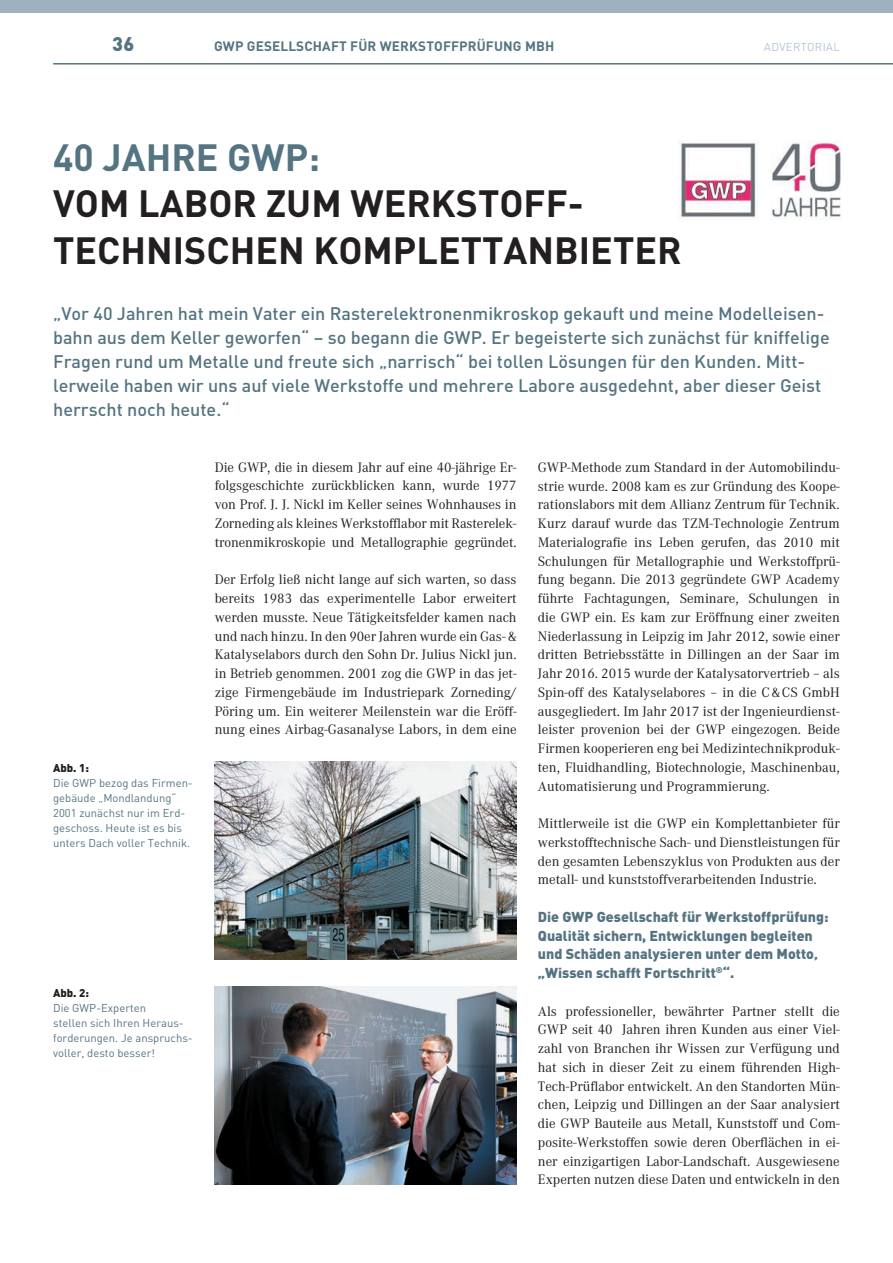
<style>
.page{position:relative;width:893px;height:1263px;background:#fff}
.page>*{position:absolute;margin:0;border:0;box-sizing:border-box;transform-origin:0 0}
.t1{font:700 37.5px/46.5px "DIN";color:#231f20}
.t2{font:700 37.5px "DIN";color:#557482}
.t3{font:900 19.5px "DIN";color:#557482}
.t4{font:500 18px/24px "DIN";color:#557482}
.t5{font:14.25px/18.8px "Corporate A";color:#231f20;text-align:justify}
.t6{font:900 14.25px/18.8px "DIN";color:#557482}
.t7{font:700 13.5px "DIN";letter-spacing:.01em;color:#557482}
.t8{font:11.25px/15px "DIN";color:#557482}
.t9{font:900 11.25px "DIN";color:#231f20}
.t10{font:300 11.25px "DIN";letter-spacing:.035em;color:#9db2be}
</style>
<div class="page">
<hr style="left:53px;top:63px;width:840px;height:2px;background:#557482">
<div style="left:0;top:0;width:893px;height:13px;background:#9db2be"></div>
<img style="left:215px;top:987px;width:302px;height:197px">
<img style="left:215px;top:762px;width:302px;height:197px">
<img style="left:679px;top:140px;width:162px;height:80px">
<h2 class="t3" style="left:112px;top:31px;width:24px">36</h2>
<p class="t7" style="left:214px;top:37px;width:342px">GWP GESELLSCHAFT FÜR WERKSTOFFPRÜFUNG MBH</p>
<p class="t10" style="left:764px;top:40px;width:77px">ADVERTORIAL</p>
<h1 class="t2" style="left:53px;top:133px;width:268px">40 JAHRE GWP:</h1>
<h1 class="t1" style="left:53px;top:179px;width:630px">VOM LABOR ZUM WERKSTOFF-<br>TECHNISCHEN KOMPLETTANBIETER</h1>
<p class="t4" style="left:53px;top:301px;width:778px">„Vor 40 Jahren hat mein Vater ein Rasterelektronenmikroskop gekauft und meine Modelleisen&shy;bahn aus dem Keller geworfen“ – so begann die GWP. Er begeisterte sich zunächst für kniffelige Fragen rund um Metalle und freute sich „narrisch“ bei tollen Lösungen für den Kunden. Mitt&shy;lerweile haben wir uns auf viele Werkstoffe und mehrere Labore ausgedehnt, aber dieser Geist herrscht noch heute.“</p>
<p class="t9" style="left:53px;top:760px;width:37px">Abb. 1:</p>
<p class="t8" style="left:53px;top:775px;width:141px">Die GWP bezog das Firmen&shy;gebäude „Mondlandung“<br>2001 zunächst nur im Erd&shy;geschoss. Heute ist es bis unters Dach voller Technik.</p>
<p class="t9" style="left:53px;top:985px;width:37px">Abb. 2:</p>
<p class="t8" style="left:53px;top:1000px;width:141px">Die GWP-Experten<br>stellen sich Ihren Heraus&shy;forderungen. Je anspruchs&shy;voller, desto besser!</p>
<p class="t5" style="left:215px;top:458px;width:303px">Die GWP, die in diesem Jahr auf eine 40-jährige Er&shy;folgsgeschichte zurückblicken kann, wurde 1977 von Prof. J. J. Nickl im Keller seines Wohnhauses in Zorneding als kleines Werkstofflabor mit Rasterelek&shy;tronenmikroskopie und Metallographie gegründet.</p>
<p class="t5" style="left:215px;top:570px;width:305px">Der Erfolg ließ nicht lange auf sich warten, so dass bereits 1983 das experimentelle Labor erweitert werden musste. Neue Tätigkeitsfelder kamen nach und nach hinzu. In den 90er Jahren wurde ein Gas- &amp; Katalyselabors durch den Sohn Dr. Julius Nickl jun. in Betrieb genommen. 2001 zog die GWP in das jet&shy;zige Firmengebäude im Industriepark Zorneding/ Pöring um. Ein weiterer Meilenstein war die Eröff&shy;nung eines Airbag-Gasanalyse Labors, in dem eine</p>
<p class="t5" style="left:538px;top:458px;width:303px">GWP-Methode zum Standard in der Automobilindu&shy;strie wurde. 2008 kam es zur Gründung des Koope&shy;rationslabors mit dem Allianz Zentrum für Technik.<br>Kurz darauf wurde das TZM-Technologie Zentrum Materialografie ins Leben gerufen, das 2010 mit Schulungen für Metallographie und Werkstoffprü&shy;fung begann. Die 2013 gegründete GWP Academy führte Fachtagungen, Seminare, Schulungen in die GWP ein. Es kam zur Eröffnung einer zweiten Niederlassung in Leipzig im Jahr 2012, sowie einer dritten Betriebsstätte in Dillingen an der Saar im Jahr 2016. 2015 wurde der Katalysatorvertrieb – als Spin-off des Katalyselabores – in die C&amp;CS GmbH ausgegliedert. Im Jahr 2017 ist der Ingenieurdienst&shy;leister provenion bei der GWP eingezogen. Beide Firmen kooperieren eng bei Medizintechnikproduk&shy;ten, Fluidhandling, Biotechnologie, Maschinenbau, Automatisierung und Programmierung.</p>
<p class="t5" style="left:538px;top:814px;width:303px">Mittlerweile ist die GWP ein Komplettanbieter für werkstofftechnische Sach- und Dienstleistungen für den gesamten Lebenszyklus von Produkten aus der metall- und kunststoffverarbeitenden Industrie.</p>
<p class="t6" style="left:538px;top:906px;width:292px">Die GWP Gesellschaft für Werkstoffprüfung:<br>Qualität sichern, Entwicklungen begleiten und Schäden analysieren unter dem Motto‚ „Wissen schafft Fortschritt<sup>®</sup>“.</p>
<p class="t5" style="left:538px;top:1002px;width:303px">Als professioneller, bewährter Partner stellt die GWP seit 40 Jahren ihren Kunden aus einer Viel&shy;zahl von Branchen ihr Wissen zur Verfügung und hat sich in dieser Zeit zu einem führenden High-Tech-Prüflabor entwickelt. An den Standorten Mün&shy;chen, Leipzig und Dillingen an der Saar analysiert die GWP Bauteile aus Metall, Kunststoff und Com&shy;posite-Werkstoffen sowie deren Oberflächen in ei&shy;ner einzigartigen Labor-Landschaft. Ausgewiesene Experten nutzen diese Daten und entwickeln in den</p>
</div>
